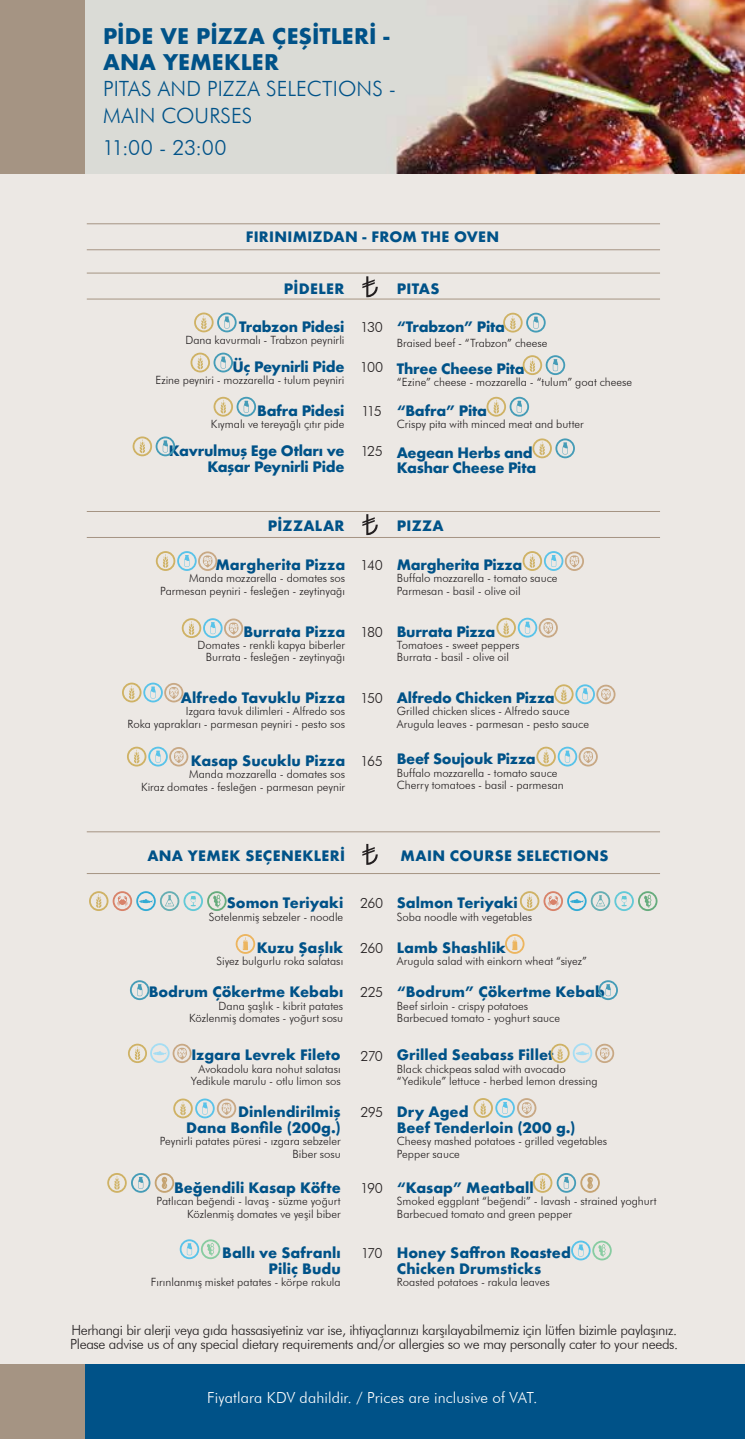
<style>
.page{position:relative;width:745px;height:1439px;background:#fff}
.page>*{position:absolute;margin:0;border:0;box-sizing:border-box;transform-origin:0 0}
.t1{font:300 21px/26.2px "Futura BT";letter-spacing:.005em;color:#005288}
.t2{font:700 21px/26.2px "Futura";color:#005288}
.t3{font:300 15.22px "Futura BT";letter-spacing:.005em;color:#fff}
.t4{font:700 14px/16.1px "Futura";color:#005288;text-align:right}
.t5{font:300 14px/14px "Futura BT";letter-spacing:-.025em;color:#231f20}
.t6{font:700 14px "Futura";letter-spacing:.02em;color:#005288}
.t7{font:700 14px "Futura";letter-spacing:-.02em;color:#005288}
.t8{font:300 11.38px/12.2px "Futura BT";color:#231f20;text-align:right}
</style>
<div class="page">
<div style="left:0;top:0;width:744px;height:1439px;background:#ece8e4"></div>
<img style="left:84px;top:0;width:660px;height:174px">
<div style="left:0;top:0;width:84px;height:174px;background:#a59483"></div>
<div style="left:0;top:1364px;width:744px;height:75px;background:#005288"></div>
<div style="left:0;top:1364px;width:84px;height:75px;background:#a59483"></div>
<hr style="left:87px;top:511px;width:572px;height:1px;background:#a59483">
<hr style="left:87px;top:537px;width:572px;height:1px;background:#a59483">
<hr style="left:87px;top:831px;width:572px;height:1px;background:#a59483">
<hr style="left:87px;top:873px;width:572px;height:1px;background:#a59483">
<svg style="left:362px;top:276px;width:16px;height:21px"></svg>
<svg style="left:362px;top:514px;width:16px;height:21px"></svg>
<svg style="left:362px;top:844px;width:16px;height:21px"></svg>
<hr style="left:87px;top:273px;width:572px;height:1px;background:#a59483">
<hr style="left:87px;top:299px;width:572px;height:1px;background:#a59483">
<hr style="left:87px;top:223px;width:572px;height:1px;background:#a59483">
<hr style="left:87px;top:249px;width:572px;height:1px;background:#a59483">
<svg style="left:235px;top:934px;width:20px;height:20px"></svg>
<svg style="left:505px;top:934px;width:19px;height:20px"></svg>
<svg style="left:173px;top:1098px;width:63px;height:20px"></svg>
<svg style="left:473px;top:1098px;width:63px;height:20px"></svg>
<svg style="left:130px;top:980px;width:19px;height:20px"></svg>
<svg style="left:598px;top:980px;width:19px;height:20px"></svg>
<svg style="left:194px;top:312px;width:42px;height:20px"></svg>
<svg style="left:190px;top:353px;width:43px;height:19px"></svg>
<svg style="left:213px;top:397px;width:43px;height:20px"></svg>
<svg style="left:132px;top:436px;width:43px;height:20px"></svg>
<svg style="left:486px;top:397px;width:42px;height:20px"></svg>
<svg style="left:532px;top:438px;width:42px;height:20px"></svg>
<svg style="left:522px;top:355px;width:43px;height:20px"></svg>
<svg style="left:503px;top:313px;width:42px;height:19px"></svg>
<svg style="left:89px;top:891px;width:137px;height:20px"></svg>
<svg style="left:519px;top:891px;width:138px;height:20px"></svg>
<svg style="left:107px;top:1173px;width:67px;height:19px"></svg>
<svg style="left:533px;top:1173px;width:66px;height:19px"></svg>
<svg style="left:522px;top:551px;width:61px;height:20px"></svg>
<svg style="left:496px;top:618px;width:61px;height:19px"></svg>
<svg style="left:554px;top:684px;width:61px;height:20px"></svg>
<svg style="left:122px;top:682px;width:61px;height:20px"></svg>
<svg style="left:127px;top:746px;width:61px;height:20px"></svg>
<svg style="left:536px;top:746px;width:61px;height:20px"></svg>
<svg style="left:156px;top:551px;width:61px;height:20px"></svg>
<svg style="left:182px;top:618px;width:61px;height:20px"></svg>
<svg style="left:180px;top:1239px;width:40px;height:20px"></svg>
<svg style="left:571px;top:1240px;width:40px;height:20px"></svg>
<svg style="left:128px;top:1043px;width:63px;height:20px"></svg>
<svg style="left:550px;top:1043px;width:63px;height:20px"></svg>
<h1 class="t2" style="left:103px;top:23px;width:288px">PİDE VE PİZZA ÇEŞİTLERİ -<br>ANA YEMEKLER</h1>
<h1 class="t1" style="left:103px;top:76px;width:294px">PITAS AND PIZZA SELECTIONS -<br>MAIN COURSES</h1>
<h1 class="t1" style="left:103px;top:134px;width:125px">11:00 - 23:00</h1>
<p class="t4" style="left:245px;top:228px;width:255px">FIRINIMIZDAN - FROM THE OVEN</p>
<p class="t6" style="left:284px;top:278px;width:62px">PİDELER</p>
<p class="t7" style="left:239px;top:316px;width:107px">Trabzon Pidesi</p>
<p class="t8" style="left:185px;top:333px;width:160px">Dana kavurmalı - Trabzon peynirli</p>
<p class="t4" style="left:232px;top:358px;width:113px">Üç Peynirli Pide</p>
<p class="t8" style="left:155px;top:374px;width:190px">Ezine peyniri - mozzarella - tulum peyniri</p>
<p class="t4" style="left:257px;top:402px;width:89px">Bafra Pidesi</p>
<p class="t8" style="left:211px;top:417px;width:135px">Kıymalı ve tereyağlı çıtır pide</p>
<p class="t4" style="left:169px;top:443px;width:177px">Kavrulmuş Ege Otları ve<br>Kaşar Peynirli Pide</p>
<p class="t5" style="left:360px;top:319px;width:24px">130</p>
<p class="t5" style="left:360px;top:360px;width:24px">100</p>
<p class="t5" style="left:361px;top:403px;width:22px">115</p>
<p class="t5" style="left:360px;top:444px;width:24px">125</p>
<p class="t4" style="left:396px;top:280px;width:44px">PITAS</p>
<p class="t7" style="left:396px;top:316px;width:110px">“Trabzon” Pita</p>
<p class="t8" style="left:396px;top:337px;width:152px">Braised beef - “Trabzon” cheese</p>
<p class="t4" style="left:396px;top:360px;width:129px">Three Cheese Pita</p>
<p class="t8" style="left:396px;top:375px;width:237px">“Ezine” cheese - mozzarella - “tulum” goat cheese</p>
<p class="t4" style="left:396px;top:402px;width:92px">“Bafra” Pita</p>
<p class="t8" style="left:396px;top:417px;width:188px">Crispy pita with minced meat and butter</p>
<p class="t4" style="left:396px;top:444px;width:141px;text-align:left">Aegean Herbs and<br>Kashar Cheese Pita</p>
<p class="t6" style="left:267px;top:515px;width:78px">PİZZALAR</p>
<p class="t4" style="left:396px;top:517px;width:48px">PIZZA</p>
<p class="t4" style="left:215px;top:557px;width:131px">Margherita Pizza</p>
<p class="t8" style="left:160px;top:572px;width:186px">Manda mozzarella - domates sos<br>Parmesan peyniri - fesleğen - zeytinyağı</p>
<p class="t4" style="left:243px;top:623px;width:103px">Burrata Pizza</p>
<p class="t8" style="left:197px;top:639px;width:149px">Domates - renkli kapya biberler<br>Burrata - fesleğen - zeytinyağı</p>
<p class="t4" style="left:180px;top:690px;width:166px">Alfredo Tavuklu Pizza</p>
<p class="t8" style="left:127px;top:705px;width:219px">Izgara tavuk dilimleri - Alfredo sos<br>Roka yaprakları - parmesan peyniri - pesto sos</p>
<p class="t4" style="left:191px;top:753px;width:156px">Kasap Sucuklu Pizza</p>
<p class="t8" style="left:141px;top:768px;width:205px">Manda mozzarella - domates sos<br>Kiraz domates - fesleğen - parmesan peynir</p>
<p class="t5" style="left:360px;top:558px;width:24px">140</p>
<p class="t5" style="left:360px;top:625px;width:24px">180</p>
<p class="t5" style="left:360px;top:691px;width:24px">150</p>
<p class="t5" style="left:360px;top:754px;width:24px">165</p>
<p class="t4" style="left:396px;top:557px;width:127px">Margherita Pizza</p>
<p class="t8" style="left:396px;top:572px;width:162px;text-align:left">Buffalo mozzarella - tomato sauce<br>Parmesan - basil - olive oil</p>
<p class="t4" style="left:396px;top:623px;width:100px">Burrata Pizza</p>
<p class="t8" style="left:396px;top:639px;width:124px;text-align:left">Tomatoes - sweet peppers<br>Burrata - basil - olive oil</p>
<p class="t4" style="left:396px;top:690px;width:159px">Alfredo Chicken Pizza</p>
<p class="t8" style="left:396px;top:705px;width:194px;text-align:left">Grilled chicken slices - Alfredo sauce<br>Arugula leaves - parmesan - pesto sauce</p>
<p class="t7" style="left:396px;top:749px;width:140px">Beef Soujouk Pizza</p>
<p class="t8" style="left:396px;top:766px;width:168px;text-align:left">Buffalo mozzarella - tomato sauce<br>Cherry tomatoes - basil - parmesan</p>
<p class="t6" style="left:147px;top:845px;width:199px">ANA YEMEK SEÇENEKLERİ</p>
<p class="t6" style="left:400px;top:845px;width:209px">MAIN COURSE SELECTIONS</p>
<p class="t4" style="left:227px;top:895px;width:118px">Somon Teriyaki</p>
<p class="t8" style="left:209px;top:910px;width:136px">Sotelenmiş sebzeler - noodle</p>
<p class="t4" style="left:256px;top:939px;width:88px">Kuzu Şaşlık</p>
<p class="t8" style="left:216px;top:955px;width:128px">Siyez bulgurlu roka salatası</p>
<p class="t4" style="left:149px;top:984px;width:196px">Bodrum Çökertme Kebabı</p>
<p class="t8" style="left:189px;top:999px;width:155px">Dana şaşlık - kibrit patates<br>Közlenmiş domates - yoğurt sosu</p>
<p class="t5" style="left:360px;top:896px;width:24px">260</p>
<p class="t5" style="left:360px;top:941px;width:24px">260</p>
<p class="t5" style="left:360px;top:985px;width:25px">225</p>
<p class="t4" style="left:396px;top:895px;width:122px">Salmon Teriyaki</p>
<p class="t8" style="left:396px;top:910px;width:137px">Soba noodle with vegetables</p>
<p class="t4" style="left:396px;top:939px;width:110px">Lamb Shashlik</p>
<p class="t8" style="left:396px;top:955px;width:192px">Arugula salad with einkorn wheat “siyez”</p>
<p class="t4" style="left:396px;top:984px;width:209px">“Bodrum” Çökertme Kebab</p>
<p class="t8" style="left:396px;top:999px;width:165px;text-align:left">Beef sirloin - crispy potatoes<br>Barbecued tomato - yoghurt sauce</p>
<p class="t4" style="left:396px;top:1047px;width:158px">Grilled Seabass Fillet</p>
<p class="t8" style="left:396px;top:1062px;width:202px;text-align:left">Black chickpeas salad with avocado “Yedikule” lettuce - herbed lemon dressing</p>
<p class="t4" style="left:396px;top:1103px;width:180px;text-align:left">Dry Aged<br>Beef Tenderloin (200 g.)</p>
<p class="t8" style="left:396px;top:1135px;width:212px;text-align:left">Cheesy mashed potatoes - grilled vegetables<br>Pepper sauce</p>
<p class="t4" style="left:396px;top:1179px;width:138px">“Kasap” Meatball</p>
<p class="t8" style="left:396px;top:1195px;width:261px;text-align:left">Smoked eggplant “beğendi” - lavash - strained yoghurt<br>Barbecued tomato and green pepper</p>
<p class="t4" style="left:396px;top:1244px;width:175px;text-align:left">Honey Saffron Roasted<br>Chicken Drumsticks</p>
<p class="t8" style="left:396px;top:1276px;width:154px">Roasted potatoes - rakula leaves</p>
<p class="t5" style="left:70px;top:1323px;width:609px">Herhangi bir alerji veya gıda hassasiyetiniz var ise, ihtiyaçlarınızı karşılayabilmemiz için lütfen bizimle paylaşınız.<br>Please advise us of any special dietary requirements and/or allergies so we may personally cater to your needs.</p>
<p class="t4" style="left:191px;top:1047px;width:151px">Izgara Levrek Fileto</p>
<p class="t8" style="left:191px;top:1062px;width:151px">Avokadolu kara nohut salatası<br>Yedikule marulu - otlu limon sos</p>
<p class="t4" style="left:186px;top:1103px;width:156px">Dinlendirilmiş<br>Dana Bonfile (200g.)</p>
<p class="t8" style="left:160px;top:1135px;width:182px">Peynirli patates püresi - ızgara sebzeler<br>Biber sosu</p>
<p class="t4" style="left:174px;top:1179px;width:168px">Beğendili Kasap Köfte</p>
<p class="t8" style="left:156px;top:1195px;width:185px">Patlıcan beğendi - lavaş - süzme yoğurt<br>Közlenmiş domates ve yeşil biber</p>
<p class="t4" style="left:222px;top:1244px;width:120px">Ballı ve Safranlı<br>Piliç Budu</p>
<p class="t8" style="left:151px;top:1276px;width:191px">Fırınlanmış misket patates - körpe rakula</p>
<p class="t5" style="left:360px;top:1048px;width:24px">270</p>
<p class="t5" style="left:360px;top:1105px;width:24px">295</p>
<p class="t5" style="left:360px;top:1181px;width:24px">190</p>
<p class="t5" style="left:361px;top:1246px;width:23px">170</p>
<h2 class="t3" style="left:207px;top:1388px;width:332px">Fiyatlara KDV dahildir. / Prices are inclusive of VAT.</h2>
</div>
